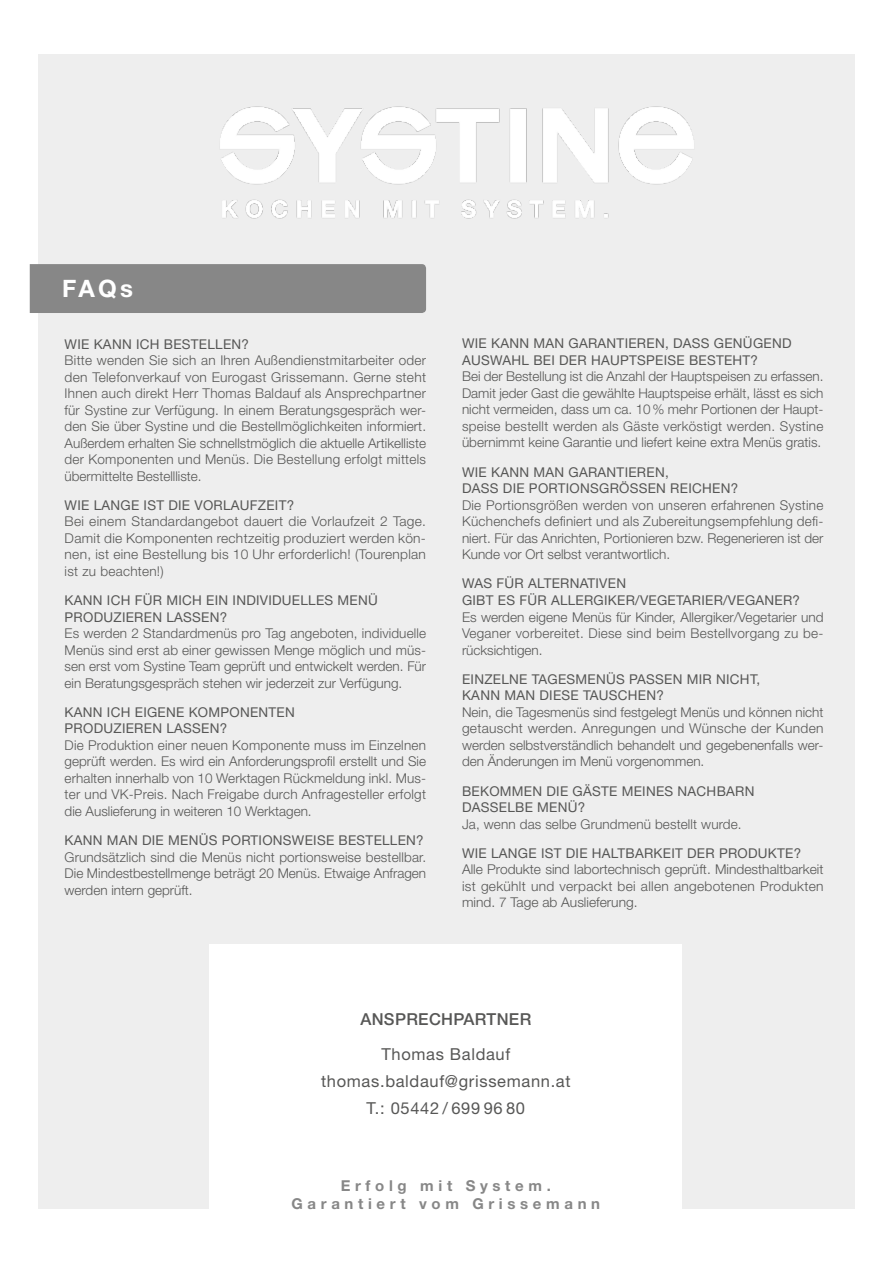
<style>
.page{position:relative;width:893px;height:1263px;background:#fff}
.page>*{position:absolute;margin:0;border:0;box-sizing:border-box;transform-origin:0 0}
.t1{font:700 24px "Helvetica Neue LT Std";color:#fff}
.t2{font:16.5px/27px "Helvetica Neue LT Std";letter-spacing:.04em;color:#575756;text-align:center}
.t3{font:500 16.5px "Helvetica Neue LT Std";letter-spacing:.02em;color:#575756}
.t4{font:700 15px/18px "Helvetica Neue";letter-spacing:.31em;color:#878787;text-align:center}
.t5{font:300 13.5px/16.5px "Helvetica Neue LT Std";color:#575756;text-align:justify}
.t6{font:13.5px/16.5px "Helvetica Neue LT Std";letter-spacing:.02em;color:#575756}
</style>
<div class="page">
<div style="left:38px;top:54px;width:817px;height:1155px;background:#eee"></div>
<div style="left:210px;top:945px;width:472px;height:264px;background:#fff"></div>
<img style="left:220px;top:106px;width:474px;height:113px">
<div style="left:30px;top:264px;width:396px;height:49px;background:#878787"></div>
<h1 class="t1" style="left:62px;top:274px;width:72px">FAQs</h1>
<p class="t6" style="left:65px;top:335px;width:186px">WIE KANN ICH BESTELLEN?</p>
<p class="t5" style="left:65px;top:352px;width:363px">Bitte wenden Sie sich an Ihren Außendienstmitarbeiter oder den Telefonverkauf von Eurogast Grissemann. Gerne steht Ihnen auch direkt Herr Thomas Baldauf als Ansprechpartner für Systine zur Verfügung. In einem Beratungsgespräch wer&shy;den Sie über Systine und die Bestellmöglichkeiten informiert.<br>Außerdem erhalten Sie schnellstmöglich die aktuelle Artikelliste der Komponenten und Menüs. Die Bestellung erfolgt mittels übermittelte Bestellliste.</p>
<p class="t6" style="left:65px;top:496px;width:231px">WIE LANGE IST DIE VORLAUFZEIT?</p>
<p class="t5" style="left:65px;top:513px;width:363px">Bei einem Standardangebot dauert die Vorlaufzeit 2 Tage.<br>Damit die Komponenten rechtzeitig produziert werden kön&shy;nen, ist eine Bestellung bis 10 Uhr erforderlich! (Tourenplan ist zu beachten!)</p>
<p class="t6" style="left:65px;top:592px;width:315px">KANN ICH FÜR MICH EIN INDIVIDUELLES MENÜ<br>PRODUZIEREN LASSEN?</p>
<p class="t5" style="left:65px;top:625px;width:363px">Es werden 2 Standardmenüs pro Tag angeboten, individuelle Menüs sind erst ab einer gewissen Menge möglich und müs&shy;sen erst vom Systine Team geprüft und entwickelt werden. Für ein Beratungsgespräch stehen wir jederzeit zur Verfügung.</p>
<p class="t6" style="left:65px;top:703px;width:232px">KANN ICH EIGENE KOMPONENTEN<br>PRODUZIEREN LASSEN?</p>
<p class="t5" style="left:65px;top:736px;width:363px">Die Produktion einer neuen Komponente muss im Einzelnen geprüft werden. Es wird ein Anforderungsprofil erstellt und Sie erhalten innerhalb von 10 Werktagen Rückmeldung inkl. Mus&shy;ter und VK-Preis. Nach Freigabe durch Anfragesteller erfolgt die Auslieferung in weiteren 10 Werktagen.</p>
<p class="t6" style="left:65px;top:832px;width:361px">KANN MAN DIE MENÜS PORTIONSWEISE BESTELLEN?</p>
<p class="t5" style="left:65px;top:848px;width:363px">Grundsätzlich sind die Menüs nicht portionsweise bestellbar.<br>Die Mindestbestellmenge beträgt 20 Menüs. Etwaige Anfragen werden intern geprüft.</p>
<p class="t6" style="left:462px;top:335px;width:331px">WIE KANN MAN GARANTIEREN, DASS GENÜGEND<br>AUSWAHL BEI DER HAUPTSPEISE BESTEHT?</p>
<p class="t5" style="left:462px;top:368px;width:363px">Bei der Bestellung ist die Anzahl der Hauptspeisen zu erfassen.<br>Damit jeder Gast die gewählte Hauptspeise erhält, lässt es sich nicht vermeiden, dass um ca. 10% mehr Portionen der Haupt&shy;speise bestellt werden als Gäste verköstigt werden. Systine übernimmt keine Garantie und liefert keine extra Menüs gratis.</p>
<p class="t6" style="left:462px;top:463px;width:278px">WIE KANN MAN GARANTIEREN,<br>DASS DIE PORTIONSGRÖSSEN REICHEN?</p>
<p class="t5" style="left:462px;top:496px;width:363px">Die Portionsgrößen werden von unseren erfahrenen Systine Küchenchefs definiert und als Zubereitungsempfehlung defi&shy;niert. Für das Anrichten, Portionieren bzw. Regenerieren ist der Kunde vor Ort selbst verantwortlich.</p>
<p class="t6" style="left:462px;top:575px;width:340px">WAS FÜR ALTERNATIVEN<br>GIBT ES FÜR ALLERGIKER/VEGETARIER/VEGANER?</p>
<p class="t5" style="left:462px;top:608px;width:363px">Es werden eigene Menüs für Kinder, Allergiker/Vegetarier und Veganer vorbereitet. Diese sind beim Bestellvorgang zu be&shy;rücksichtigen.</p>
<p class="t6" style="left:462px;top:670px;width:300px">EINZELNE TAGESMENÜS PASSEN MIR NICHT,<br>KANN MAN DIESE TAUSCHEN?</p>
<p class="t5" style="left:462px;top:703px;width:363px">Nein, die Tagesmenüs sind festgelegt Menüs und können nicht getauscht werden. Anregungen und Wünsche der Kunden werden selbstverständlich behandelt und gegebenenfalls wer&shy;den Änderungen im Menü vorgenommen.</p>
<p class="t6" style="left:462px;top:782px;width:294px">BEKOMMEN DIE GÄSTE MEINES NACHBARN<br>DASSELBE MENÜ?</p>
<p class="t5" style="left:462px;top:815px;width:281px">Ja, wenn das selbe Grundmenü bestellt wurde.</p>
<p class="t6" style="left:462px;top:845px;width:341px">WIE LANGE IST DIE HALTBARKEIT DER PRODUKTE?</p>
<p class="t5" style="left:462px;top:861px;width:363px">Alle Produkte sind labortechnisch geprüft. Mindesthaltbarkeit ist gekühlt und verpackt bei allen angebotenen Produkten mind. 7 Tage ab Auslieferung.</p>
<p class="t3" style="left:360px;top:1009px;width:172px">ANSPRECHPARTNER</p>
<p class="t2" style="left:321px;top:1040px;width:251px">Thomas Baldauf thomas.baldauf@grissemann.at<br>T.: 05442 / 699 96 80</p>
<p class="t4" style="left:292px;top:1176px;width:310px">Erfolg mit System.<br>Garantiert vom Grissemann</p>
</div>
